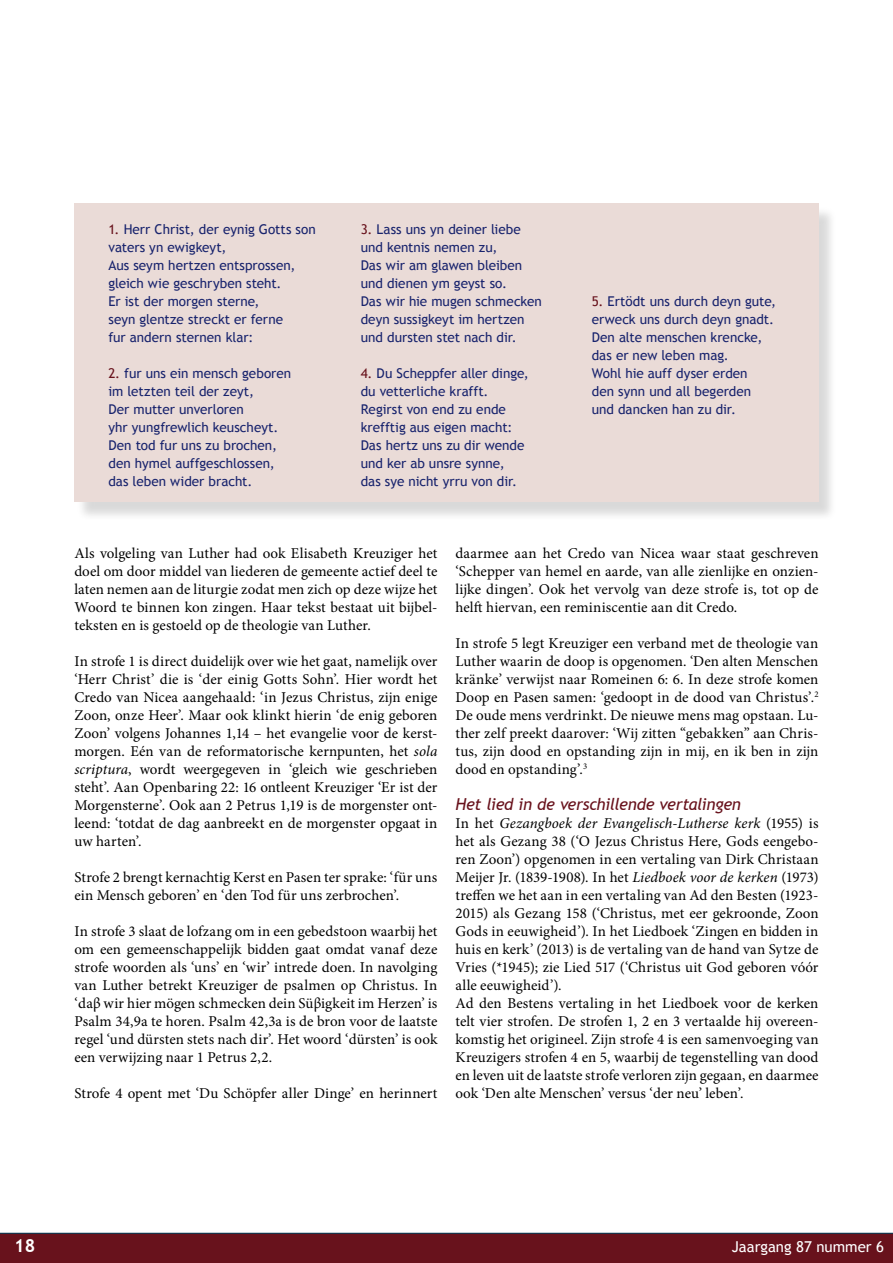
<style>
.page{position:relative;width:893px;height:1263px;background:#fff}
.page>*{position:absolute;margin:0;border:0;box-sizing:border-box;transform-origin:0 0}
.t1{font:700 18px "Trebuchet MS";color:#fff}
.t2{font:italic 16.5px "Trebuchet MS";letter-spacing:-.02em;color:#68121c}
.t3{font:15px/18px "Minion Pro";color:#000;text-align:justify}
.t4{font:15px "Trebuchet MS";color:#fff}
.t5{font:13.5px/18px "Trebuchet MS";color:#18236d}
.s1{color:#68121c}
.s2{font-style:italic}
</style>
<div class="page">
<div style="left:0;top:1233px;width:893px;height:30px;background:#68121c"></div>
<div style="left:77px;top:206px;width:760px;height:315px;background:#000;opacity:.15"></div>
<div style="left:74px;top:204px;width:745px;height:298px;background:#eadbd7"></div>
<p class="t5" style="left:108px;top:220px;width:209px"><span class="s1">1.</span> Herr Christ, der eynig Gotts son vaters yn ewigkeyt,<br>Aus seym hertzen entsprossen, gleich wie geschryben steht.<br>Er ist der morgen sterne,<br>seyn glentze streckt er ferne<br>fur andern sternen klar:</p>
<p class="t5" style="left:108px;top:364px;width:184px"><span class="s1">2.</span> fur uns ein mensch geboren im letzten teil der zeyt,<br>Der mutter unverloren<br>yhr yungfrewlich keuscheyt.<br>Den tod fur uns zu brochen, den hymel auffgeschlossen, das leben wider bracht.</p>
<p class="t5" style="left:361px;top:220px;width:183px"><span class="s1">3.</span> Lass uns yn deiner liebe und kentnis nemen zu,<br>Das wir am glawen bleiben und dienen ym geyst so.<br>Das wir hie mugen schmecken deyn sussigkeyt im hertzen und dursten stet nach dir.</p>
<p class="t5" style="left:361px;top:364px;width:170px"><span class="s1">4.</span> Du Scheppfer aller dinge, du vetterliche krafft.<br>Regirst von end zu ende krefftig aus eigen macht:<br>Das hertz uns zu dir wende und ker ab unsre synne,<br>das sye nicht yrru von dir.</p>
<p class="t5" style="left:592px;top:292px;width:186px"><span class="s1">5.</span> Ertödt uns durch deyn gute, erweck uns durch deyn gnadt.<br>Den alte menschen krencke, das er new leben mag.<br>Wohl hie auff dyser erden<br>den synn und all begerden und dancken han zu dir.</p>
<p class="t3" style="left:74px;top:544px;width:365px">Als volgeling van Luther had ook Elisabeth Kreuziger het doel om door middel van liederen de gemeente actief deel te laten nemen aan de liturgie zodat men zich op deze wijze het Woord te binnen kon zingen. Haar tekst bestaat uit bijbel&shy;teksten en is gestoeld op de theologie van Luther.</p>
<p class="t3" style="left:74px;top:652px;width:365px">In strofe 1 is direct duidelijk over wie het gaat, namelijk over ‘Herr Christ’ die is ‘der einig Gotts Sohn’. Hier wordt het Credo van Nicea aangehaald: ‘in Jezus Christus, zijn enige Zoon, onze Heer’. Maar ook klinkt hierin ‘de enig geboren Zoon’ volgens Johannes 1,14 – het evangelie voor de kerst&shy;morgen. Eén van de reformatorische kernpunten, het <span class="s2">sola scriptura</span>, wordt weergegeven in ‘gleich wie geschrieben steht’. Aan Openbaring 22: 16 ontleent Kreuziger ‘Er ist der Morgensterne’. Ook aan 2 Petrus 1,19 is de morgenster ont&shy;leend: ‘totdat de dag aanbreekt en de morgenster opgaat in uw harten’.</p>
<p class="t3" style="left:74px;top:868px;width:365px">Strofe 2 brengt kernachtig Kerst en Pasen ter sprake: ‘für uns ein Mensch geboren’ en ‘den Tod für uns zerbrochen’.</p>
<p class="t3" style="left:74px;top:922px;width:365px">In strofe 3 slaat de lofzang om in een gebedstoon waarbij het om een gemeenschappelijk bidden gaat omdat vanaf deze strofe woorden als ‘uns’ en ‘wir’ intrede doen. In navolging van Luther betrekt Kreuziger de psalmen op Christus. In ‘daβ wir hier mögen schmecken dein Süβigkeit im Herzen’ is Psalm 34,9a te horen. Psalm 42,3a is de bron voor de laatste regel ‘und dürsten stets nach dir’. Het woord ‘dürsten’ is ook een verwijzing naar 1 Petrus 2,2.</p>
<p class="t3" style="left:74px;top:1084px;width:364px">Strofe 4 opent met ‘Du Schöpfer aller Dinge’ en herinnert</p>
<p class="t3" style="left:455px;top:544px;width:365px">daarmee aan het Credo van Nicea waar staat geschreven ‘Schepper van hemel en aarde, van alle zienlijke en onzien&shy;lijke dingen’. Ook het vervolg van deze strofe is, tot op de helft hiervan, een reminiscentie aan dit Credo.</p>
<p class="t3" style="left:455px;top:634px;width:365px">In strofe 5 legt Kreuziger een verband met de theologie van Luther waarin de doop is opgenomen. ‘Den alten Menschen kränke’ verwijst naar Romeinen 6: 6. In deze strofe komen Doop en Pasen samen: ‘gedoopt in de dood van Christus’.<sup>2<br></sup>De oude mens verdrinkt. De nieuwe mens mag opstaan. Lu&shy;ther zelf preekt daarover: ‘Wij zitten “gebakken” aan Chris&shy;tus, zijn dood en opstanding zijn in mij, en ik ben in zijn dood en opstanding’.<sup>3</sup></p>
<p class="t2" style="left:455px;top:794px;width:287px">Het lied in de verschillende vertalingen</p>
<p class="t3" style="left:455px;top:814px;width:365px;text-align:left">In het <span class="s2">Gezangboek der Evangelisch-Lutherse kerk</span> (1955) is het als Gezang 38 (‘O Jezus Christus Here, Gods eengebo&shy;ren Zoon’) opgenomen in een vertaling van Dirk Christaan Meijer Jr. (1839-1908). In het <span class="s2">Liedboek voor de kerken</span> (1973) treffen we het aan in een vertaling van Ad den Besten (1923- 2015) als Gezang 158 (‘Christus, met eer gekroonde, Zoon Gods in eeuwigheid’). In het Liedboek ‘Zingen en bidden in huis en kerk’ (2013) is de vertaling van de hand van Sytze de Vries (*1945); zie Lied 517 (‘Christus uit God geboren vóór alle eeuwigheid’).<br>Ad den Bestens vertaling in het Liedboek voor de kerken telt vier strofen. De strofen 1, 2 en 3 vertaalde hij overeen&shy;komstig het origineel. Zijn strofe 4 is een samenvoeging van Kreuzigers strofen 4 en 5, waarbij de tegenstelling van dood en leven uit de laatste strofe verloren zijn gegaan, en daarmee ook ‘Den alte Menschen’ versus ‘der neu’ leben’.</p>
<p class="t1" style="left:14px;top:1234px;width:23px">18</p>
<p class="t4" style="left:732px;top:1238px;width:154px">Jaargang 87 nummer 6</p>
</div>
